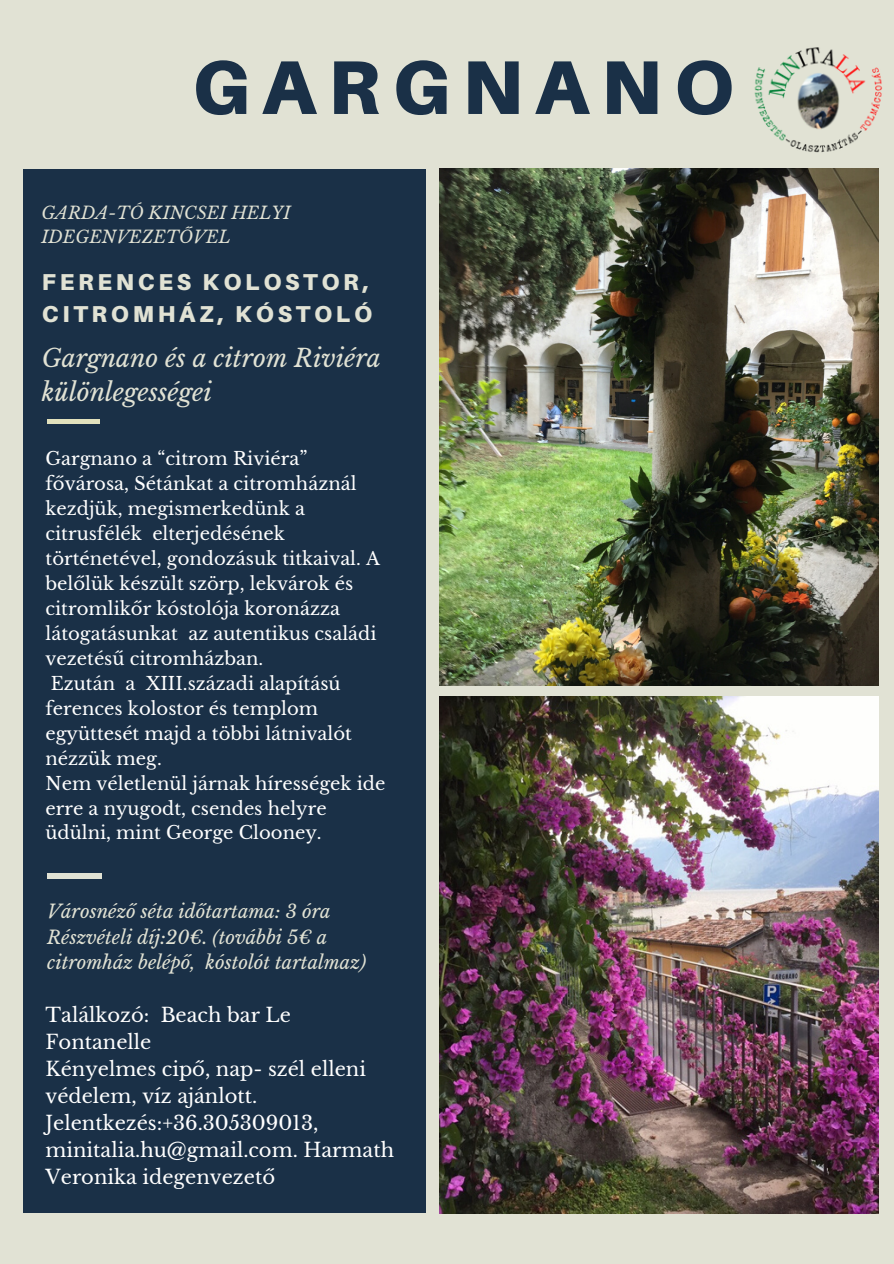
<style>
.page{position:relative;width:894px;height:1264px;background:#fff}
.page>*{position:absolute;margin:0;border:0;box-sizing:border-box;transform-origin:0 0}
.t1{font:900 76.2px "Aileron";letter-spacing:.16em;color:#1a3047}
.t2{font:italic 24.6px/33.8px "Libre Baskerville";color:#e1e2d4}
.t3{font:900 22.95px/31.5px "Aileron";letter-spacing:.16em;color:#e1e2d4}
.t4{font:19.5px/27px "Libre Baskerville";color:#fff}
.t5{font:italic 18.45px/25.7px "Libre Baskerville";color:#e1e2d4}
.t6{font:18px/24.9px "Libre Baskerville";color:#fff}
.t7{font:italic 17.1px/23.7px "Libre Baskerville";color:#e1e2d4}
</style>
<div class="page">
<div style="left:0;top:0;width:893px;height:1263px;background:#e1e2d4"></div>
<img style="left:439px;top:696px;width:439px;height:517px">
<img style="left:439px;top:169px;width:438px;height:516px">
<div style="left:23px;top:170px;width:402px;height:1042px;background:#1a3047"></div>
<div style="left:47px;top:419px;width:53px;height:5px;background:#e1e0bc"></div>
<div style="left:47px;top:873px;width:54px;height:6px;background:#e1e2d4"></div>
<img style="left:674px;top:47px;width:208px;height:284px">
<p class="t1" style="left:192px;top:40px;width:543px">GARGNANO</p>
<p class="t7" style="left:41px;top:201px;width:250px">GARDA-TÓ KINCSEI HELYI<br>IDEGENVEZETŐVEL</p>
<p class="t3" style="left:42px;top:266px;width:332px">FERENCES KOLOSTOR,<br>CITROMHÁZ, KÓSTOLÓ</p>
<p class="t2" style="left:42px;top:342px;width:340px">Gargnano és a citrom Riviéra különlegességei</p>
<p class="t6" style="left:45px;top:446px;width:336px">Gargnano a “citrom Riviéra” fővárosa, Sétánkat a citromháznál kezdjük, megismerkedünk a citrusfélék elterjedésének történetével, gondozásuk titkaival. A belőlük készült szörp, lekvárok és citromlikőr kóstolója koronázza látogatásunkat az autentikus családi vezetésű citromházban.</p>
<p class="t6" style="left:45px;top:671px;width:308px">Ezután a XIII.századi alapítású ferences kolostor és templom együttesét majd a többi látnivalót nézzük meg.</p>
<p class="t6" style="left:45px;top:770px;width:341px">Nem véletlenül járnak hírességek ide erre a nyugodt, csendes helyre üdülni, mint George Clooney.</p>
<p class="t5" style="left:47px;top:898px;width:285px">Városnéző séta időtartama: 3 óra</p>
<p class="t5" style="left:47px;top:924px;width:320px">Részvételi díj:20€. (további 5€ a citromház belépő, kóstolót tartalmaz)</p>
<p class="t4" style="left:45px;top:1001px;width:247px">Találkozó: Beach bar Le<br>Fontanelle</p>
<p class="t4" style="left:45px;top:1055px;width:322px">Kényelmes cipő, nap- szél elleni védelem, víz ajánlott.</p>
<p class="t4" style="left:45px;top:1109px;width:350px">Jelentkezés:+36.305309013, minitalia.hu@gmail.com. Harmath<br>Veronika idegenvezető</p>
</div>
